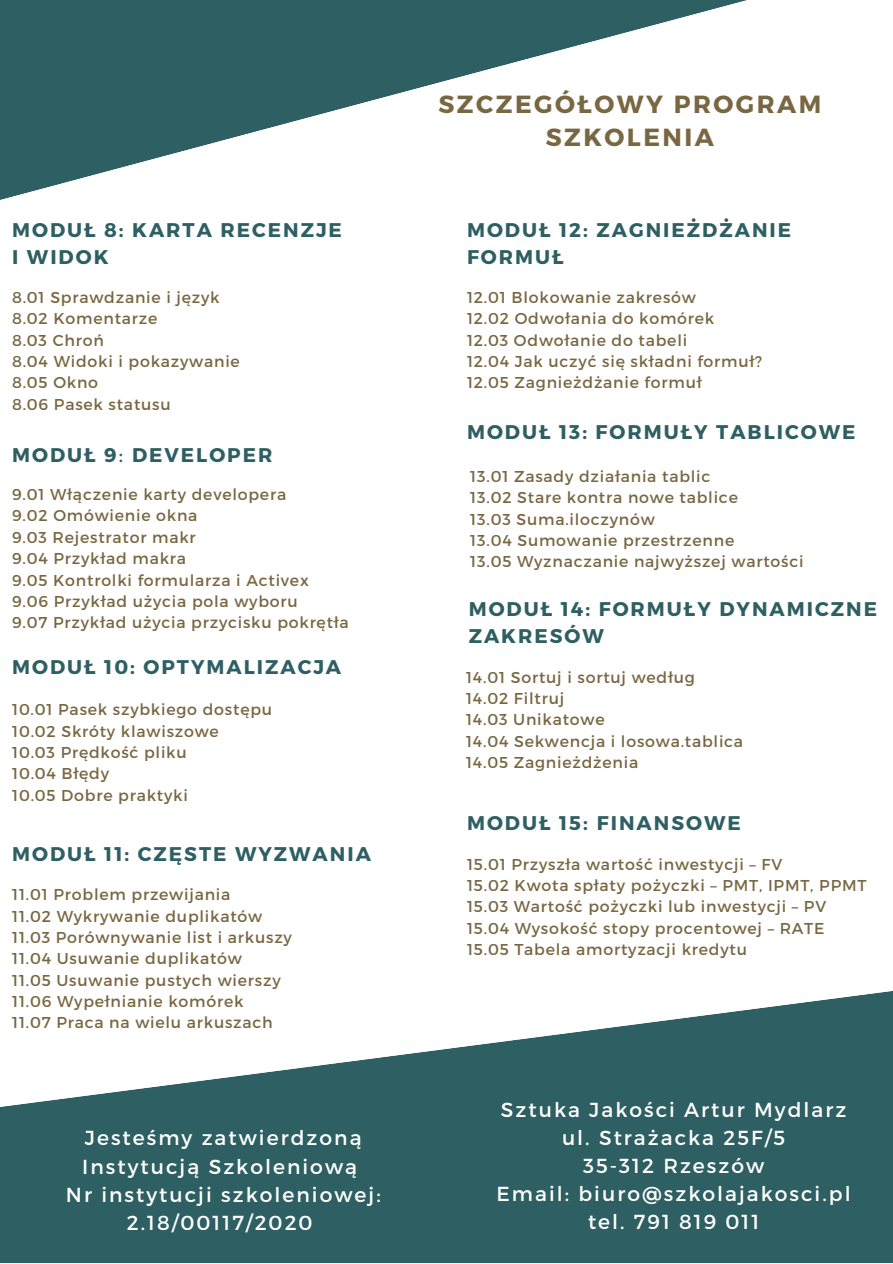
<style>
.page{position:relative;width:893px;height:1264px;background:#fff}
.page>*{position:absolute;margin:0;border:0;box-sizing:border-box;transform-origin:0 0}
.t1{font:700 24.75px/33.5px "Montserrat";letter-spacing:.1em;color:#796742;text-align:center}
.t2{font:20.25px/28px "Montserrat";letter-spacing:.1em;color:#fff;text-align:center}
.t3{font:700 19.8px/27px "Montserrat";letter-spacing:.1em;color:#2e5f63}
.t4{font:15.75px/21.3px "Montserrat";letter-spacing:.05em;color:#796742}
.s1{font-weight:400}
</style>
<div class="page">
<svg style="left:0;top:991px;width:892px;height:271px;fill:#2e5f63"></svg>
<svg style="left:0;top:0;width:747px;height:200px"></svg>
<p class="t3" style="left:12px;top:216px;width:331px">MODUŁ 8: KARTA RECENZJE<br>I WIDOK</p>
<p class="t4" style="left:12px;top:286px;width:229px">8.01 Sprawdzanie i język<br>8.02 Komentarze<br>8.03 Chroń<br>8.04 Widoki i pokazywanie<br>8.05 Okno<br>8.06 Pasek statusu</p>
<p class="t3" style="left:12px;top:440px;width:262px">MODUŁ 9<span class="s1">:</span> DEVELOPER</p>
<p class="t4" style="left:12px;top:483px;width:338px">9.01 Włączenie karty developera<br>9.02 Omówienie okna<br>9.03 Rejestrator makr<br>9.04 Przykład makra<br>9.05 Kontrolki formularza i Activex<br>9.06 Przykład użycia pola wyboru<br>9.07 Przykład użycia przycisku pokrętła</p>
<p class="t3" style="left:12px;top:652px;width:330px">MODUŁ 10: OPTYMALIZACJA</p>
<p class="t4" style="left:12px;top:698px;width:261px">10.01 Pasek szybkiego dostępu<br>10.02 Skróty klawiszowe<br>10.03 Prędkość pliku<br>10.04 Błędy<br>10.05 Dobre praktyki</p>
<p class="t3" style="left:12px;top:839px;width:360px">MODUŁ 11: CZĘSTE WYZWANIA</p>
<p class="t4" style="left:12px;top:883px;width:281px">11.01 Problem przewijania<br>11.02 Wykrywanie duplikatów<br>11.03 Porównywanie list i arkuszy<br>11.04 Usuwanie duplikatów<br>11.05 Usuwanie pustych wierszy<br>11.06 Wypełnianie komórek<br>11.07 Praca na wielu arkuszach</p>
<p class="t2" style="left:66px;top:1123px;width:316px">Jesteśmy zatwierdzoną<br>Instytucją Szkoleniową<br>Nr instytucji szkoleniowej:<br>2.18/00117/2020</p>
<h1 class="t1" style="left:438px;top:86px;width:384px">SZCZEGÓŁOWY PROGRAM<br>SZKOLENIA</h1>
<p class="t3" style="left:467px;top:216px;width:325px">MODUŁ 12: ZAGNIEŻDŻANIE<br>FORMUŁ</p>
<p class="t4" style="left:467px;top:286px;width:296px">12.01 Blokowanie zakresów<br>12.02 Odwołania do komórek<br>12.03 Odwołanie do tabeli<br>12.04 Jak uczyć się składni formuł?<br>12.05 Zagnieżdżanie formuł</p>
<p class="t3" style="left:467px;top:417px;width:390px">MODUŁ 13: FORMUŁY TABLICOWE</p>
<p class="t4" style="left:470px;top:465px;width:334px">13.01 Zasady działania tablic<br>13.02 Stare kontra nowe tablice<br>13.03 Suma.iloczynów<br>13.04 Sumowanie przestrzenne<br>13.05 Wyznaczanie najwyższej wartości</p>
<p class="t3" style="left:468px;top:594px;width:410px">MODUŁ 14: FORMUŁY DYNAMICZNE<br>ZAKRESÓW</p>
<p class="t4" style="left:466px;top:665px;width:278px">14.01 Sortuj i sortuj według<br>14.02 Filtruj<br>14.03 Unikatowe<br>14.04 Sekwencja i losowa.tablica<br>14.05 Zagnieżdżenia</p>
<p class="t3" style="left:467px;top:808px;width:275px">MODUŁ 15: FINANSOWE</p>
<p class="t4" style="left:467px;top:852px;width:401px">15.01 Przyszła wartość inwestycji – FV<br>15.02 Kwota spłaty pożyczki – PMT, IPMT, PPMT 15.03 Wartość pożyczki lub inwestycji – PV 15.04 Wysokość stopy procentowej – RATE 15.05 Tabela amortyzacji kredytu</p>
<p class="t2" style="left:496px;top:1094px;width:355px">Sztuka Jakości Artur Mydlarz ul. Strażacka 25F/5<br>35-312 Rzeszów<br>Email: biuro@szkolajakosci.pl tel. 791 819 011</p>
</div>
